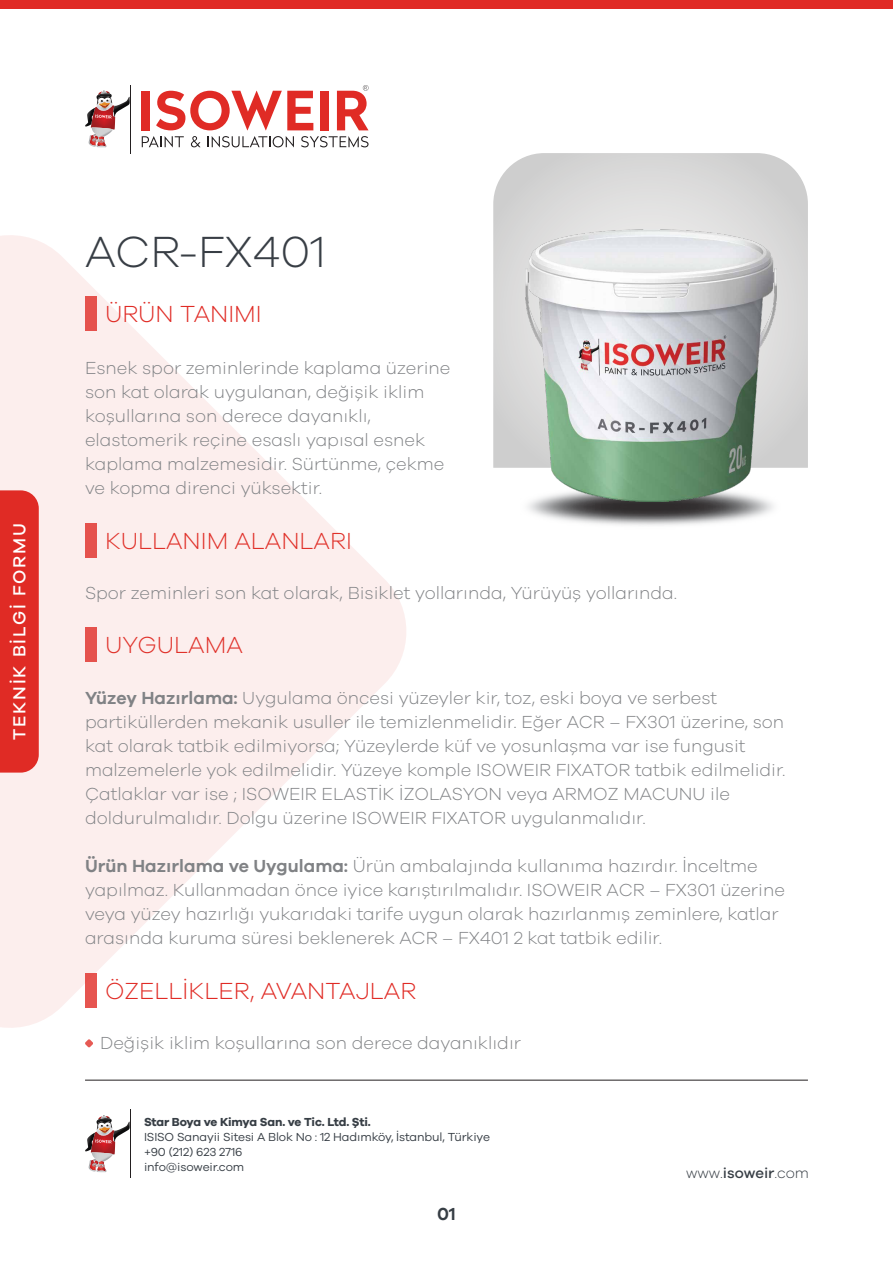
<style>
.page{position:relative;width:893px;height:1263px;background:#fff}
.page>*{position:absolute;margin:0;border:0;box-sizing:border-box;transform-origin:0 0}
.t1{font:300 45px "Galano Grotesque";color:#383e45}
.t2{font:300 24px "Galano Grotesque";color:#e02b25}
.t3{font:300 24px "Galano Grotesque";color:#e0312a}
.t4{font:300 18px/24px "Galano Grotesque";color:#808285}
.t5{font:500 18px "Galano Grotesque";letter-spacing:.1em;color:#fff}
.t6{font:600 18px "Galano Grotesque";color:#373e45}
.t7{font:300 15px "Galano Grotesque";color:#373e45}
.t8{font:12px/15px "Galano Grotesque";letter-spacing:-.01em;color:#373e45}
.t9{font:700 12px "Galano Grotesque";letter-spacing:-.02em;color:#373e45}
.s1{font-weight:600}
.s2{font-weight:500}
</style>
<div class="page">
<svg style="left:0;top:235px;width:406px;height:793px;fill:#fceeed"></svg>
<div style="left:0;top:490px;width:39px;height:283px;background:#e02b25"></div>
<hr style="left:130px;top:85px;width:1px;height:68px;background:#231f20">
<svg style="left:85px;top:91px;width:45px;height:56px"></svg>
<svg style="left:142px;top:136px;width:42px;height:11px"></svg>
<svg style="left:191px;top:136px;width:10px;height:11px"></svg>
<svg style="left:208px;top:136px;width:86px;height:11px"></svg>
<svg style="left:301px;top:136px;width:68px;height:11px"></svg>
<div style="left:142px;top:91px;width:8px;height:39px;background:#e02b25"></div>
<svg style="left:156px;top:91px;width:157px;height:39px"></svg>
<div style="left:320px;top:91px;width:8px;height:39px;background:#e02b25"></div>
<svg style="left:337px;top:85px;width:32px;height:45px"></svg>
<hr style="left:130px;top:1110px;width:1px;height:68px;background:#231f20">
<svg style="left:85px;top:1115px;width:45px;height:57px"></svg>
<hr style="left:85px;top:1080px;width:723px;height:1px;background:#231f20">
<div style="left:0;top:0;width:893px;height:9px;background:#e02b25"></div>
<img style="left:527px;top:502px;width:247px;height:24px">
<svg style="left:493px;top:153px;width:315px;height:315px;background:#d8d8d8"></svg>
<div style="left:85px;top:297px;width:11px;height:34px;background:#e5524d"></div>
<div style="left:85px;top:523px;width:11px;height:34px;background:#e5524d"></div>
<div style="left:85px;top:628px;width:11px;height:34px;background:#e5524d"></div>
<div style="left:85px;top:973px;width:11px;height:34px;background:#e65550"></div>
<svg style="left:85px;top:1039px;width:8px;height:8px"></svg>
<img style="left:525px;top:230px;width:251px;height:272px">
<p class="t5" style="left:9px;top:740px;width:218px;rotate:-90deg">TEKNİK BİLGİ FORMU</p>
<h1 class="t1" style="left:85px;top:225px;width:242px">ACR-FX401</h1>
<h2 class="t2" style="left:105px;top:300px;width:158px">ÜRÜN TANIMI</h2>
<p class="t4" style="left:85px;top:355px;width:367px">Esnek spor zeminlerinde kaplama üzerine son kat olarak uygulanan, değişik iklim koşullarına son derece dayanıklı, elastomerik reçine esaslı yapısal esnek kaplama malzemesidir. Sürtünme, çekme ve kopma direnci yüksektir.</p>
<h2 class="t3" style="left:105px;top:526px;width:248px">KULLANIM ALANLARI</h2>
<p class="t4" style="left:85px;top:580px;width:594px">Spor zeminleri son kat olarak, Bisiklet yollarında, Yürüyüş yollarında.</p>
<h2 class="t3" style="left:105px;top:630px;width:139px">UYGULAMA</h2>
<p class="t4" style="left:85px;top:685px;width:702px"><span class="s1">Yüzey Hazırlama:</span> Uygulama öncesi yüzeyler kir, toz, eski boya ve serbest partiküllerden mekanik usuller ile temizlenmelidir. Eğer ACR – FX301 üzerine, son kat olarak tatbik edilmiyorsa; Yüzeylerde küf ve yosunlaşma var ise fungusit malzemelerle yok edilmelidir. Yüzeye komple ISOWEIR FIXATOR tatbik edilmelidir.<br>Çatlaklar var ise ; ISOWEIR ELASTİK İZOLASYON veya ARMOZ MACUNU ile doldurulmalıdır. Dolgu üzerine ISOWEIR FIXATOR uygulanmalıdır.</p>
<p class="t4" style="left:85px;top:853px;width:701px"><span class="s1">Ürün Hazırlama ve Uygulama:</span> Ürün ambalajında kullanıma hazırdır. İnceltme yapılmaz. Kullanmadan önce iyice karıştırılmalıdır. ISOWEIR ACR – FX301 üzerine veya yüzey hazırlığı yukarıdaki tarife uygun olarak hazırlanmış zeminlere, katlar arasında kuruma süresi beklenerek ACR – FX401 2 kat tatbik edilir.</p>
<h2 class="t2" style="left:105px;top:976px;width:313px">ÖZELLİKLER, AVANTAJLAR</h2>
<p class="t4" style="left:100px;top:1031px;width:423px">Değişik iklim koşullarına son derece dayanıklıdır</p>
<p class="t9" style="left:144px;top:1114px;width:228px">Star Boya ve Kimya San. ve Tic. Ltd. Şti.</p>
<p class="t8" style="left:144px;top:1128px;width:347px">ISISO Sanayii Sitesi A Blok No : 12 Hadımköy, İstanbul, Türkiye +90 (212) 623 2716<br>info@isoweir.com</p>
<p class="t6" style="left:437px;top:1203px;width:20px">01</p>
<p class="t7" style="left:686px;top:1164px;width:124px">www.<span class="s2">isoweir</span>.com</p>
</div>
